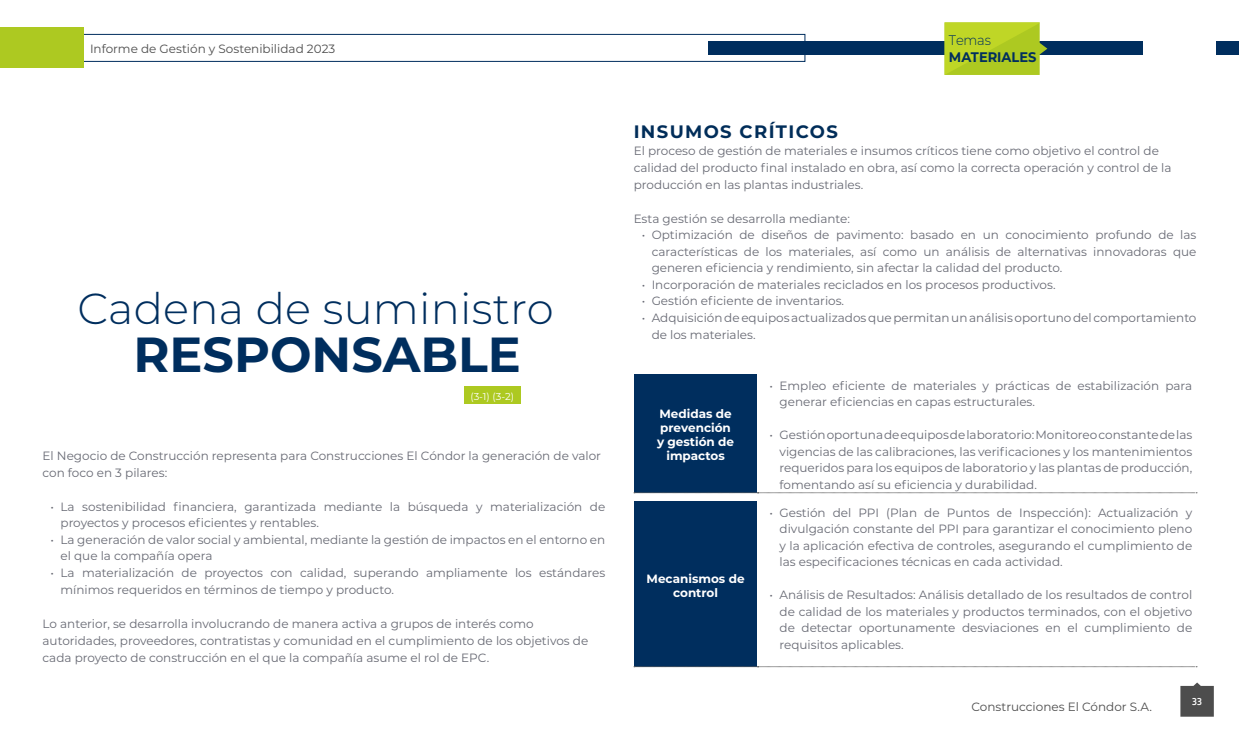
<style>
.page{position:relative;width:1239px;height:737px;background:#fff}
.page>*{position:absolute;margin:0;border:0;box-sizing:border-box;transform-origin:0 0}
.t1{font:700 49.2px "Montserrat";color:#002e5e}
.t2{font:300 43.4px "Montserrat";letter-spacing:.005em;color:#002e5e}
.t3{font:700 18px "Montserrat";letter-spacing:.075em;color:#002d59}
.t4{font:700 13.9px "Montserrat";color:#002e5e;scale:.94 1}
.t5{font:300 13.9px "Montserrat";color:#002e5e;scale:.94 1}
.t6{font:12px/16.5px "Montserrat";color:#686a74}
.t7{font:12px "Montserrat";color:#4d4d4d}
.t8{font:700 12px/14px "Montserrat";color:#fff;text-align:center}
.t9{font:700 10.5px "Corbel";color:#fff}
.t10{font:10px "Montserrat";color:#fff}
</style>
<div class="page">
<svg style="left:1180px;top:683px;width:34px;height:34px"></svg>
<svg style="left:83px;top:34px;width:722px;height:28px"></svg>
<div style="left:708px;top:41px;width:531px;height:14px;background:#002e5e"></div>
<div style="left:0;top:27px;width:83px;height:41px;background:#adc921"></div>
<svg style="left:944px;top:22px;width:103px;height:53px;background:#b8d030"></svg>
<div style="left:1143px;top:0;width:72px;height:76px;background:#fff"></div>
<div style="left:465px;top:386px;width:56px;height:18px;background:#adc921"></div>
<div style="left:634px;top:374px;width:123px;height:119px;background:#002e5e"></div>
<svg style="left:634px;top:493px;width:563px;height:1px"></svg>
<div style="left:634px;top:501px;width:123px;height:166px;background:#002e5e"></div>
<svg style="left:634px;top:666px;width:563px;height:1px"></svg>
<p class="t7" style="left:90px;top:41px;width:247px">Informe de Gestión y Sostenibilidad 2023</p>
<h2 class="t2" style="left:77px;top:280px;width:478px">Cadena de suministro</h2>
<h1 class="t1" style="left:133px;top:319px;width:389px">RESPONSABLE</h1>
<p class="t10" style="left:470px;top:390px;width:45px">(3-1) (3-2)</p>
<p class="t6" style="left:43px;top:447px;width:560px;line-height:17px">El Negocio de Construcción representa para Construcciones El Cóndor la generación de valor con foco en 3 pilares:</p>
<p class="t6" style="left:61px;top:498px;width:546px;text-indent:-10px">• La sostenibilidad financiera, garantizada mediante la búsqueda y materialización de proyectos y procesos eficientes y rentables.</p>
<p class="t6" style="left:61px;top:531px;width:546px;text-indent:-10px">• La generación de valor social y ambiental, mediante la gestión de impactos en el entorno en el que la compañía opera</p>
<p class="t6" style="left:61px;top:563px;width:546px;line-height:17px;text-indent:-10px">• La materialización de proyectos con calidad, superando ampliamente los estándares mínimos requeridos en términos de tiempo y producto.</p>
<p class="t6" style="left:43px;top:614px;width:547px;line-height:17px">Lo anterior, se desarrolla involucrando de manera activa a grupos de interés como autoridades, proveedores, contratistas y comunidad en el cumplimiento de los objetivos de cada proyecto de construcción en el que la compañía asume el rol de EPC.</p>
<p class="t5" style="left:949px;top:31px;width:46px">Temas</p>
<p class="t4" style="left:949px;top:47px;width:95px">MATERIALES</p>
<h3 class="t3" style="left:634px;top:119px;width:206px">INSUMOS CRÍTICOS</h3>
<p class="t6" style="left:634px;top:142px;width:539px;line-height:17px">El proceso de gestión de materiales e insumos críticos tiene como objetivo el control de calidad del producto final instalado en obra, así como la correcta operación y control de la producción en las plantas industriales.</p>
<p class="t6" style="left:634px;top:210px;width:218px">Esta gestión se desarrolla mediante:</p>
<p class="t6" style="left:652px;top:226px;width:546px;text-align:justify;text-indent:-10px">• Optimización de diseños de pavimento: basado en un conocimiento profundo de las características de los materiales, así como un análisis de alternativas innovadoras que generen eficiencia y rendimiento, sin afectar la calidad del producto.</p>
<p class="t6" style="left:642px;top:276px;width:415px">• Incorporación de materiales reciclados en los procesos productivos.</p>
<p class="t6" style="left:642px;top:292px;width:204px">• Gestión eficiente de inventarios.</p>
<p class="t6" style="left:652px;top:309px;width:546px;line-height:17px;text-indent:-10px">• Adquisición de equipos actualizados que permitan un análisis oportuno del comportamiento de los materiales.</p>
<p class="t8" style="left:657px;top:406px;width:79px">Medidas de prevención y gestión de impactos</p>
<p class="t8" style="left:646px;top:571px;width:99px">Mecanismos de control</p>
<p class="t6" style="left:779px;top:377px;width:414px;text-indent:-10px">• Empleo eficiente de materiales y prácticas de estabilización para generar eficiencias en capas estructurales.</p>
<p class="t6" style="left:779px;top:426px;width:414px;text-align:justify;text-indent:-10px">• Gestión oportuna de equipos de laboratorio: Monitoreo constante de las vigencias de las calibraciones, las verificaciones y los mantenimientos requeridos para los equipos de laboratorio y las plantas de producción, fomentando así su eficiencia y durabilidad.</p>
<p class="t6" style="left:779px;top:504px;width:414px;text-align:justify;text-indent:-10px">• Gestión del PPI (Plan de Puntos de Inspección): Actualización y divulgación constante del PPI para garantizar el conocimiento pleno y la aplicación efectiva de controles, asegurando el cumplimiento de las especificaciones técnicas en cada actividad.</p>
<p class="t6" style="left:779px;top:586px;width:414px;text-align:justify;text-indent:-10px">• Análisis de Resultados: Análisis detallado de los resultados de control de calidad de los materiales y productos terminados, con el objetivo de detectar oportunamente desviaciones en el cumplimiento de requisitos aplicables.</p>
<p class="t7" style="left:971px;top:699px;width:182px">Construcciones El Cóndor S.A.</p>
<p class="t9" style="left:1192px;top:693px;width:12px">33</p>
</div>
